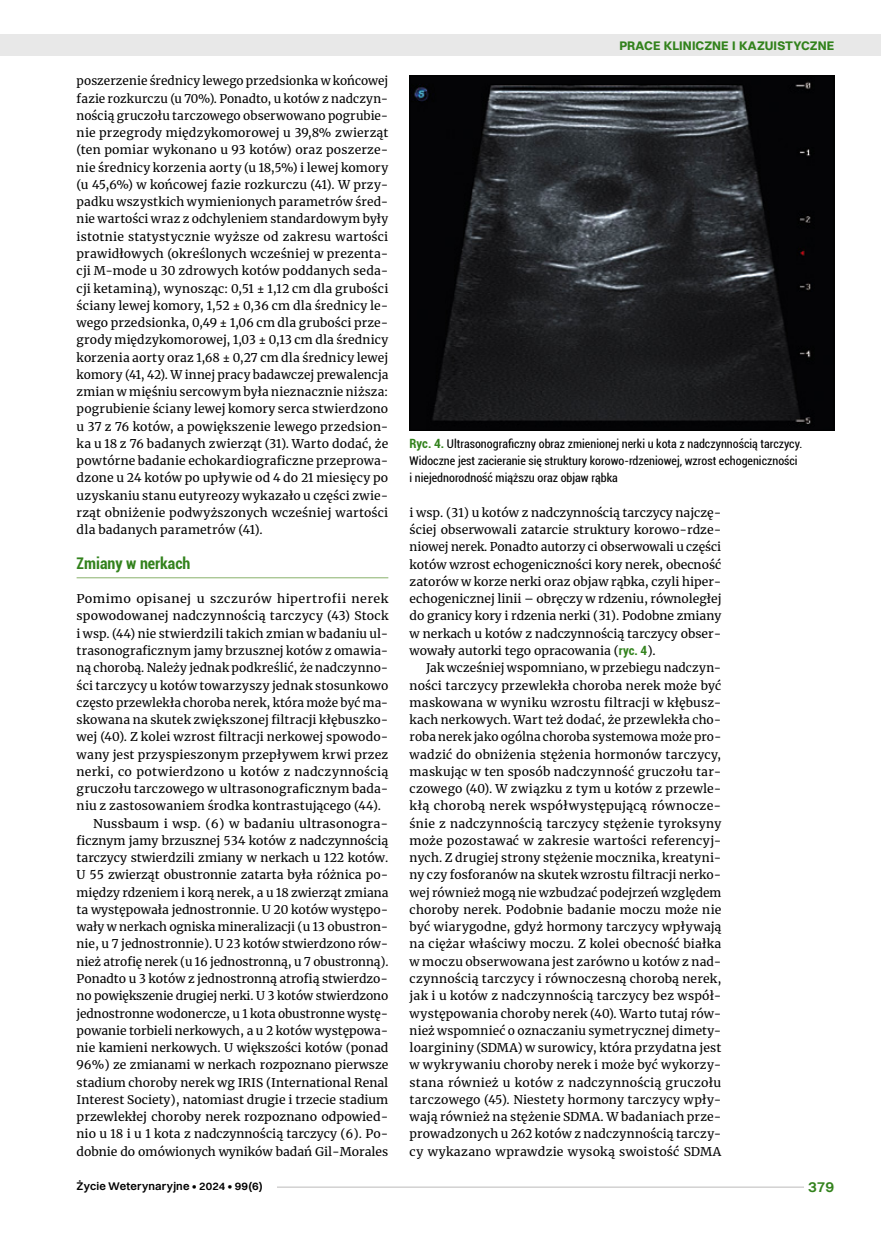
<style>
.page{position:relative;width:881px;height:1234px;background:#fff}
.page>*{position:absolute;margin:0;border:0;box-sizing:border-box;transform-origin:0 0}
.t1{font:700 condensed 16.05px "Roboto";color:#32821c}
.t2{font:600 15px "Switzer";color:#32821c}
.t3{font:700 12.6px "Switzer";letter-spacing:.005em;color:#32821c}
.t4{font:12px/17.2px "Merriweather";color:#000;text-align:justify}
.t5{font:12px "Merriweather";letter-spacing:.02em;color:#000}
.t6{font:condensed 12px/17.2px "Roboto";color:#000}
.t7{font:12px "Merriweather";letter-spacing:.03em;color:#000;scale:1.04 1}
.t8{font:12px "Merriweather";color:#000;scale:1.04 1}
.t9{font:600 11.25px "Switzer";letter-spacing:.015em;color:#000}
.s1{font-weight:700;font-size:12.75px;color:#32821c}
.s2{font-family:"Roboto";font-weight:700;font-stretch:condensed;font-size:12.75px;color:#32821c}
</style>
<div class="page">
<hr style="left:77px;top:577px;width:311px;height:1px;background:#96ba7b">
<img style="left:411px;top:78px;width:420px;height:350px">
<div style="left:409px;top:76px;width:424px;height:354px;border:1px solid #000"></div>
<div style="left:0;top:35px;width:880px;height:21px;background:#e8e8e8"></div>
<hr style="left:268px;top:1186px;width:565px;height:1px;background:#d2d1d1">
<div style="left:804px;top:1178px;width:29px;height:15px;background:#fff"></div>
<div style="left:77px;top:1180px;width:199px;height:13px;background:#fff"></div>
<p class="t4" style="left:77px;top:72px;width:313px">poszerzenie średnicy lewego przedsionka w końcowej fazie rozkurczu (u 70%). Ponadto, u kotów z nadczyn&shy;nością gruczołu tarczowego obserwowano pogrubie&shy;nie przegrody międzykomorowej u 39,8% zwierząt (ten pomiar wykonano u 93 kotów) oraz poszerze&shy;nie średnicy korzenia aorty (u 18,5%) i lewej komory (u 45,6%) w końcowej fazie rozkurczu (41). W przy&shy;padku wszystkich wymienionych parametrów śred&shy;nie wartości wraz z odchyleniem standardowym były istotnie statystycznie wyższe od zakresu wartości prawidłowych (określonych wcześniej w prezenta&shy;cji M-mode u 30 zdrowych kotów poddanych seda&shy;cji ketaminą), wynosząc: 0,51 ± 1,12 cm dla grubości ściany lewej komory, 1,52 ± 0,36 cm dla średnicy le&shy;wego przedsionka, 0,49 ± 1,06 cm dla grubości prze&shy;grody międzykomorowej, 1,03 ± 0,13 cm dla średnicy korzenia aorty oraz 1,68 ± 0,27 cm dla średnicy lewej komory (41, 42). W innej pracy badawczej prewalencja zmian w mięśniu sercowym była nieznacznie niższa: pogrubienie ściany lewej komory serca stwierdzono u 37 z 76 kotów, a powiększenie lewego przedsion&shy;ka u 18 z 76 badanych zwierząt (31). Warto dodać, że powtórne badanie echokardiograficzne przeprowa&shy;dzone u 24 kotów po upływie od 4 do 21 miesięcy po uzyskaniu stanu eutyreozy wykazało u części zwie&shy;rząt obniżenie podwyższonych wcześniej wartości dla badanych parametrów (41).</p>
<h1 class="t1" style="left:77px;top:551px;width:115px">Zmiany w nerkach</h1>
<p class="t7" style="left:77px;top:590px;width:301px">Pomimo opisanej u szczurów hipertrofii nerek</p>
<p class="t5" style="left:77px;top:607px;width:313px">spowodowanej nadczynnością tarczycy (43) Stock</p>
<p class="t5" style="left:77px;top:625px;width:313px">i wsp. (44) nie stwierdzili takich zmian w badaniu ul-</p>
<p class="t4" style="left:77px;top:641px;width:313px">trasonograficznym jamy brzusznej kotów z omawia-</p>
<p class="t4" style="left:77px;top:658px;width:313px">ną chorobą. Należy jednak podkreślić, że nadczynno-</p>
<p class="t4" style="left:77px;top:676px;width:313px">ści tarczycy u kotów towarzyszy jednak stosunkowo</p>
<p class="t4" style="left:77px;top:693px;width:313px">często przewlekła choroba nerek, która może być ma-</p>
<p class="t4" style="left:77px;top:710px;width:313px">skowana na skutek zwiększonej filtracji kłębuszko-</p>
<p class="t4" style="left:77px;top:727px;width:313px">wej (40). Z kolei wzrost filtracji nerkowej spowodo-</p>
<p class="t5" style="left:77px;top:745px;width:313px">wany jest przyspieszonym przepływem krwi przez</p>
<p class="t5" style="left:77px;top:763px;width:313px">nerki, co potwierdzono u kotów z nadczynnością</p>
<p class="t5" style="left:77px;top:780px;width:313px">gruczołu tarczowego w ultrasonograficznym bada-</p>
<p class="t4" style="left:77px;top:796px;width:306px">niu z zastosowaniem środka kontrastującego (44).</p>
<p class="t8" style="left:93px;top:814px;width:285px">Nussbaum i wsp. (6) w badaniu ultrasonogra-</p>
<p class="t4" style="left:77px;top:831px;width:313px">ficznym jamy brzusznej 534 kotów z nadczynnością</p>
<p class="t4" style="left:77px;top:848px;width:313px">tarczycy stwierdzili zmiany w nerkach u 122 kotów.</p>
<p class="t4" style="left:77px;top:865px;width:313px">U 55 zwierząt obustronnie zatarta była różnica po-</p>
<p class="t4" style="left:77px;top:883px;width:313px">między rdzeniem i korą nerek, a u 18 zwierząt zmiana</p>
<p class="t4" style="left:77px;top:900px;width:313px">ta występowała jednostronnie. U 20 kotów występo-</p>
<p class="t4" style="left:77px;top:917px;width:313px">wały w nerkach ogniska mineralizacji (u 13 obustron-</p>
<p class="t4" style="left:77px;top:934px;width:313px">nie, u 7 jednostronnie). U 23 kotów stwierdzono rów-</p>
<p class="t4" style="left:77px;top:952px;width:313px">nież atrofię nerek (u 16 jednostronną, u 7 obustronną).</p>
<p class="t4" style="left:77px;top:969px;width:313px">Ponadto u 3 kotów z jednostronną atrofią stwierdzo-</p>
<p class="t4" style="left:77px;top:986px;width:313px">no powiększenie drugiej nerki. U 3 kotów stwierdzono</p>
<p class="t4" style="left:77px;top:1003px;width:313px">jednostronne wodonercze, u 1 kota obustronne wystę-</p>
<p class="t4" style="left:77px;top:1021px;width:313px">powanie torbieli nerkowych, a u 2 kotów występowa-</p>
<p class="t4" style="left:77px;top:1038px;width:313px">nie kamieni nerkowych. U większości kotów (ponad</p>
<p class="t4" style="left:77px;top:1055px;width:313px">96%) ze zmianami w nerkach rozpoznano pierwsze</p>
<p class="t4" style="left:77px;top:1072px;width:313px">stadium choroby nerek wg IRIS (International Renal</p>
<p class="t4" style="left:77px;top:1090px;width:313px">Interest Society), natomiast drugie i trzecie stadium</p>
<p class="t4" style="left:77px;top:1107px;width:313px">przewlekłej choroby nerek rozpoznano odpowied-</p>
<p class="t4" style="left:77px;top:1124px;width:313px">nio u 18 i u 1 kota z nadczynnością tarczycy (6). Po-</p>
<p class="t4" style="left:77px;top:1141px;width:313px">dobnie do omówionych wyników badań Gil-Morales</p>
<p class="t3" style="left:619px;top:37px;width:216px">PRACE KLINICZNE I KAZUISTYCZNE</p>
<p class="t6" style="left:409px;top:434px;width:394px"><span class="s1">Ryc. 4.</span> Ultrasonograficzny obraz zmienionej nerki u kota z nadczynnością tarczycy.<br>Widoczne jest zacieranie się struktury korowo-rdzeniowej, wzrost echogeniczności i niejednorodność miąższu oraz objaw rąbka</p>
<p class="t4" style="left:409px;top:503px;width:313px">i wsp. (31) u kotów z nadczynnością tarczycy najczę&shy;ściej obserwowali zatarcie struktury korowo-rdze&shy;niowej nerek. Ponadto autorzy ci obserwowali u części kotów wzrost echogeniczności kory nerek, obecność zatorów w korze nerki oraz objaw rąbka, czyli hiper&shy;echogenicznej linii – obręczy w rdzeniu, równoległej do granicy kory i rdzenia nerki (31). Podobne zmiany w nerkach u kotów z nadczynnością tarczycy obser&shy;wowały autorki tego opracowania (<span class="s2">ryc. 4</span>).</p>
<p class="t4" style="left:409px;top:658px;width:313px;text-indent:16px">Jak wcześniej wspomniano, w przebiegu nadczyn&shy;ności tarczycy przewlekła choroba nerek może być maskowana w wyniku wzrostu filtracji w kłębusz&shy;kach nerkowych. Wart też dodać, że przewlekła cho&shy;roba nerek jako ogólna choroba systemowa może pro&shy;wadzić do obniżenia stężenia hormonów tarczycy, maskując w ten sposób nadczynność gruczołu tar&shy;czowego (40). W związku z tym u kotów z przewle&shy;kłą chorobą nerek współwystępującą równocze&shy;śnie z nadczynnością tarczycy stężenie tyroksyny może pozostawać w zakresie wartości referencyj&shy;nych. Z drugiej strony stężenie mocznika, kreatyni&shy;ny czy fosforanów na skutek wzrostu filtracji nerko&shy;wej również mogą nie wzbudzać podejrzeń względem choroby nerek. Podobnie badanie moczu może nie być wiarygodne, gdyż hormony tarczycy wpływają na ciężar właściwy moczu. Z kolei obecność białka w moczu obserwowana jest zarówno u kotów z nad&shy;czynnością tarczycy i równoczesną chorobą nerek, jak i u kotów z nadczynnością tarczycy bez współ&shy;występowania choroby nerek (40). Warto tutaj rów&shy;nież wspomnieć o oznaczaniu symetrycznej dimety&shy;loargininy (SDMA) w surowicy, która przydatna jest w wykrywaniu choroby nerek i może być wykorzy&shy;stana również u kotów z nadczynnością gruczołu tarczowego (45). Niestety hormony tarczycy wpły&shy;wają również na stężenie SDMA. W badaniach prze&shy;prowadzonych u 262 kotów z nadczynnością tarczy&shy;cy wykazano wprawdzie wysoką swoistość SDMA</p>
<p class="t9" style="left:77px;top:1179px;width:187px">Życie Weterynaryjne • 2024 • 99(6)</p>
<p class="t2" style="left:807px;top:1177px;width:27px">379</p>
</div>
